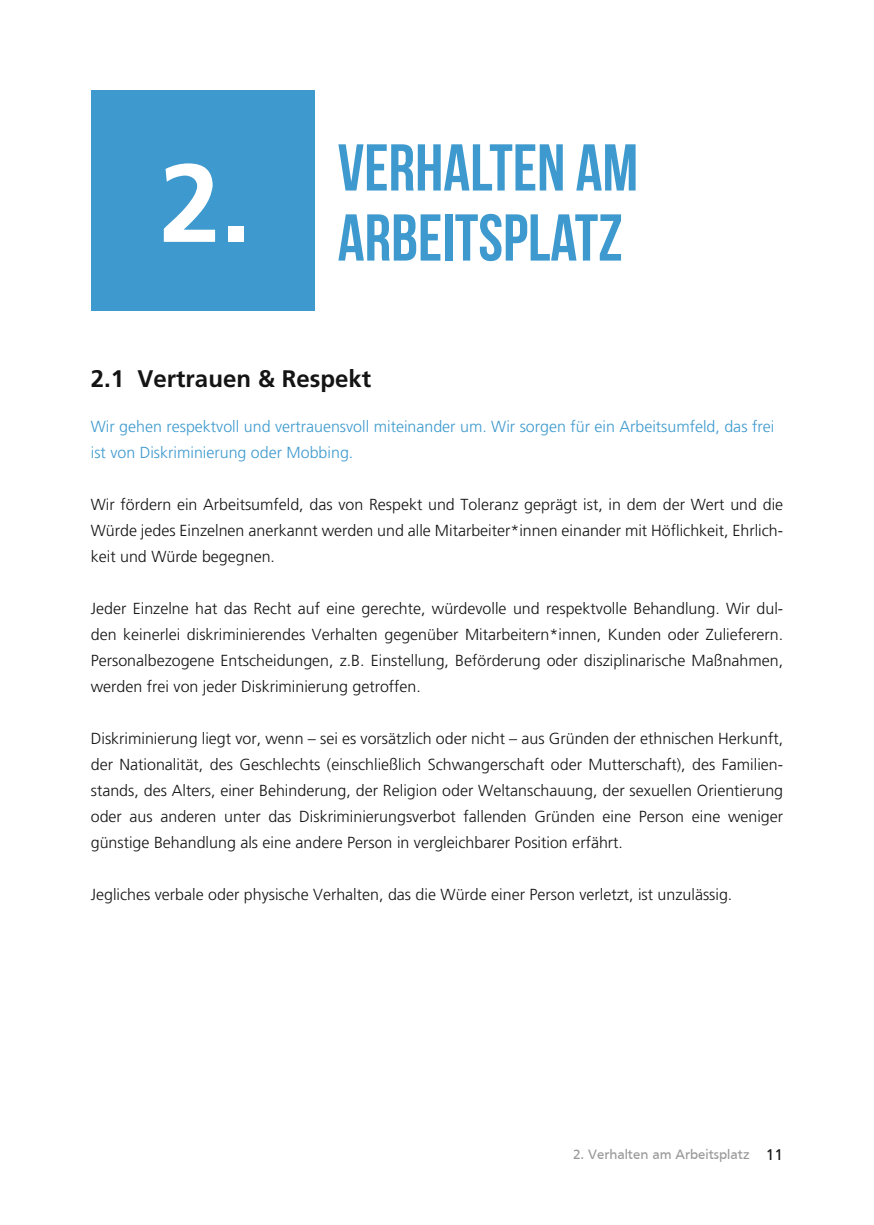
<style>
.page{position:relative;width:874px;height:1225px;background:#fff}
.page>*{position:absolute;margin:0;border:0;box-sizing:border-box;transform-origin:0 0}
.t1{font:66px "Bebas Neue";color:#3e9ace}
.t2{font:700 24px "Frutiger";color:#131413}
.t3{font:300 16px/26px "Frutiger";color:#131413;text-align:justify}
.t4{font:300 16px/26px "Frutiger";color:#3e9ace}
.t5{font:16px "Frutiger";color:#131413}
.t6{font:14px "Frutiger";color:#999}
</style>
<div class="page">
<div style="left:91px;top:91px;width:223px;height:220px;background:#3e9ace"></div>
<h1 class="t1" style="left:337px;top:131px;width:302px">VERHALTEN AM</h1>
<h1 class="t1" style="left:159px;top:201px;width:464px"><sup>2.</sup> ARBEITSPLATZ</h1>
<h2 class="t2" style="left:91px;top:364px;width:282px">2.1 Vertrauen &amp; Respekt</h2>
<p class="t4" style="left:91px;top:413px;width:684px">Wir gehen respektvoll und vertrauensvoll miteinander um. Wir sorgen für ein Arbeitsumfeld, das frei ist von Diskriminierung oder Mobbing.</p>
<p class="t3" style="left:91px;top:491px;width:693px">Wir fördern ein Arbeitsumfeld, das von Respekt und Toleranz geprägt ist, in dem der Wert und die Würde jedes Einzelnen anerkannt werden und alle Mitarbeiter*innen einander mit Höflichkeit, Ehrlich&shy;keit und Würde begegnen.</p>
<p class="t3" style="left:91px;top:595px;width:693px">Jeder Einzelne hat das Recht auf eine gerechte, würdevolle und respektvolle Behandlung. Wir dul&shy;den keinerlei diskriminierendes Verhalten gegenüber Mitarbeitern*innen, Kunden oder Zulieferern.<br>Personalbezogene Entscheidungen, z.B. Einstellung, Beförderung oder disziplinarische Maßnahmen, werden frei von jeder Diskriminierung getroffen.</p>
<p class="t3" style="left:91px;top:725px;width:693px">Diskriminierung liegt vor, wenn – sei es vorsätzlich oder nicht – aus Gründen der ethnischen Herkunft, der Nationalität, des Geschlechts (einschließlich Schwangerschaft oder Mutterschaft), des Familien&shy;stands, des Alters, einer Behinderung, der Religion oder Weltanschauung, der sexuellen Orientierung oder aus anderen unter das Diskriminierungsverbot fallenden Gründen eine Person eine weniger günstige Behandlung als eine andere Person in vergleichbarer Position erfährt.</p>
<p class="t3" style="left:91px;top:881px;width:642px">Jegliches verbale oder physische Verhalten, das die Würde einer Person verletzt, ist unzulässig.</p>
<p class="t6" style="left:572px;top:1146px;width:178px">2. Verhalten am Arbeitsplatz</p>
<p class="t5" style="left:765px;top:1145px;width:19px">11</p>
</div>
